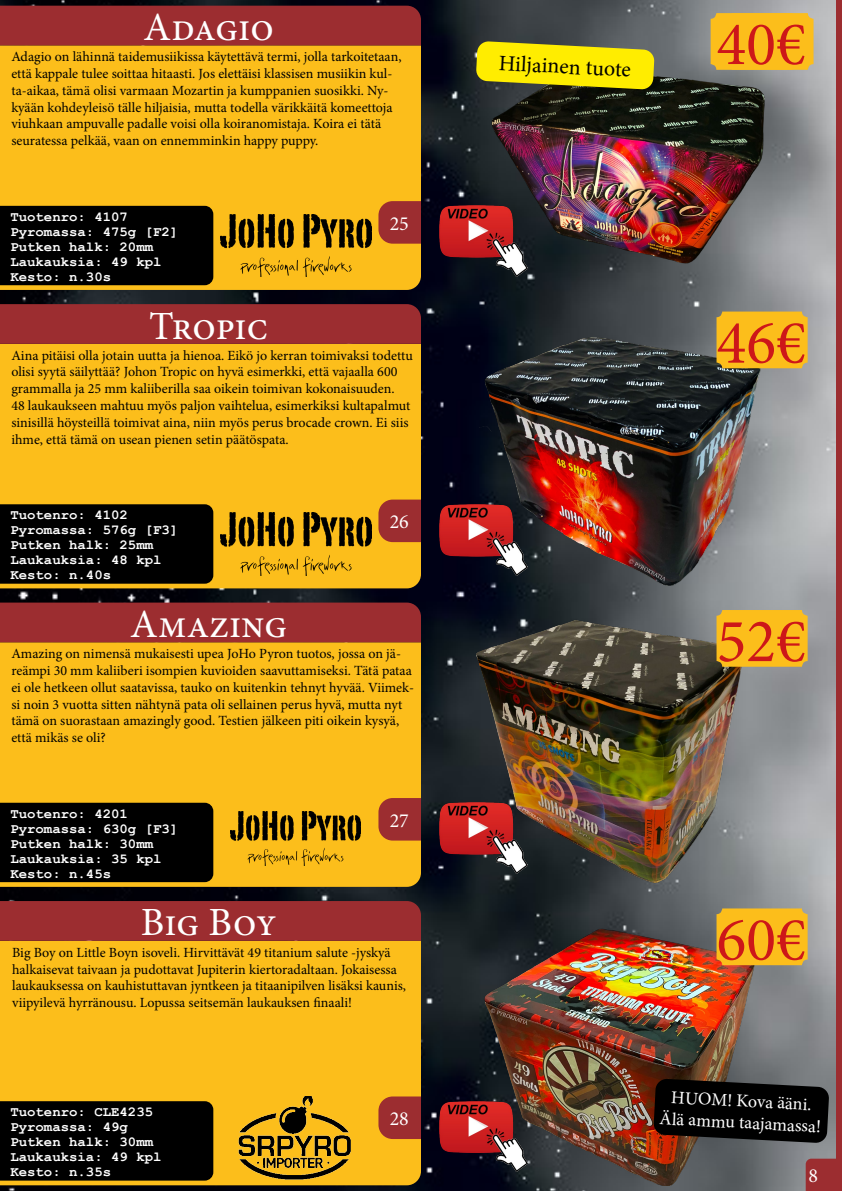
<style>
.page{position:relative;width:842px;height:1191px;background:#fff}
.page>*{position:absolute;margin:0;border:0;box-sizing:border-box;transform-origin:0 0}
.t1{font:62px "Minion Pro";color:#cd1719}
.t2{font:40px "Minion Pro";color:#fff}
.t3{font:22px "Minion Pro";color:#000}
.t4{font:20px "Minion Pro";color:#fff}
.t5{font:18px/21.6px "Minion Pro";color:#fff;text-align:center}
.t6{font:14px/16.8px "Minion Pro";color:#000}
.t7{font:700 13.9px/15px "Courier New";color:#fff}
</style>
<div class="page">
<img style="left:0;top:0;width:836px;height:1191px">
<div style="left:0;top:45px;width:421px;height:245px;background:#fcbe1b"></div>
<div style="left:0;top:344px;width:421px;height:244px;background:#fcbe1b"></div>
<div style="left:0;top:642px;width:421px;height:245px;background:#fcbe1b"></div>
<div style="left:0;top:940px;width:421px;height:245px;background:#fcbe1b"></div>
<div style="left:836px;top:0;width:6px;height:1191px;background:#9c2d30"></div>
<svg style="left:806px;top:1158px;width:30px;height:33px"></svg>
<img style="left:479px;top:311px;width:285px;height:277px">
<img style="left:479px;top:915px;width:285px;height:270px">
<img style="left:486px;top:20px;width:285px;height:270px">
<img style="left:472px;top:610px;width:277px;height:277px">
<img style="left:238px;top:1096px;width:116px;height:89px">
<img style="left:221px;top:512px;width:150px;height:63px">
<img style="left:221px;top:214px;width:150px;height:63px">
<img style="left:231px;top:811px;width:130px;height:54px">
<div style="left:0;top:1101px;width:213px;height:79px;background:#000"></div>
<div style="left:0;top:901px;width:421px;height:39px;background:#9c2d30"></div>
<div style="left:0;top:802px;width:213px;height:80px;background:#000"></div>
<div style="left:0;top:602px;width:421px;height:40px;background:#9c2d30"></div>
<div style="left:0;top:504px;width:213px;height:79px;background:#000"></div>
<div style="left:0;top:304px;width:421px;height:40px;background:#9c2d30"></div>
<div style="left:0;top:206px;width:213px;height:79px;background:#000"></div>
<div style="left:0;top:6px;width:421px;height:39px;background:#9c2d30"></div>
<svg style="left:653px;top:1078px;width:176px;height:65px;background:#120e0c"></svg>
<svg style="left:476px;top:41px;width:178px;height:49px;background:#d6c90d"></svg>
<svg style="left:378px;top:1096px;width:43px;height:43px;background:#a2372e"></svg>
<div style="left:378px;top:798px;width:43px;height:42px;background:#9c2d30"></div>
<svg style="left:378px;top:499px;width:43px;height:43px;background:#a2372e"></svg>
<svg style="left:378px;top:201px;width:43px;height:43px;background:#a2362e"></svg>
<img style="left:439px;top:1101px;width:88px;height:71px">
<img style="left:439px;top:802px;width:88px;height:71px">
<img style="left:439px;top:504px;width:88px;height:71px">
<img style="left:439px;top:206px;width:88px;height:71px">
<div style="left:716px;top:908px;width:92px;height:57px;background:#fcbe1b;border-radius:6px"></div>
<div style="left:716px;top:610px;width:92px;height:56px;background:#fcbe1b;border-radius:6px"></div>
<div style="left:716px;top:311px;width:92px;height:57px;background:#fcbe1b;border-radius:6px"></div>
<div style="left:711px;top:13px;width:102px;height:57px;background:#fcbe1b;border-radius:6px"></div>
<h2 class="t2" style="left:144px;top:0;width:132px">Adagio</h2>
<p class="t6" style="left:11px;top:48px;width:392px">Adagio on lähinnä taidemusiikissa käytettävä termi, jolla tarkoitetaan, että kappale tulee soittaa hitaasti. Jos elettäisi klassisen musiikin kul&shy;ta-aikaa, tämä olisi varmaan Mozartin ja kumppanien suosikki. Ny&shy;kyään kohdeyleisö tälle hiljaisia, mutta todella värikkäitä komeettoja viuhkaan ampuvalle padalle voisi olla koiranomistaja. Koira ei tätä seuratessa pelkää, vaan on ennemminkin happy puppy.</p>
<p class="t7" style="left:10px;top:209px;width:170px">Tuotenro: 4107<br>Pyromassa: 475g [F2]<br>Putken halk: 20mm<br>Laukauksia: 49 kpl<br>Kesto: n.30s</p>
<h3 class="t4" style="left:390px;top:210px;width:21px">25</h3>
<h2 class="t2" style="left:149px;top:299px;width:120px">Tropic</h2>
<p class="t6" style="left:11px;top:347px;width:403px">Aina pitäisi olla jotain uutta ja hienoa. Eikö jo kerran toimivaksi todettu olisi syytä säilyttää? Johon Tropic on hyvä esimerkki, että vajaalla 600 grammalla ja 25 mm kaliiberilla saa oikein toimivan kokonaisuuden.<br>48 laukaukseen mahtuu myös paljon vaihtelua, esimerkiksi kultapalmut sinisillä höysteillä toimivat aina, niin myös perus brocade crown. Ei siis ihme, että tämä on usean pienen setin päätöspata.</p>
<p class="t7" style="left:10px;top:507px;width:170px">Tuotenro: 4102<br>Pyromassa: 576g [F3]<br>Putken halk: 25mm<br>Laukauksia: 48 kpl<br>Kesto: n.40s</p>
<h2 class="t2" style="left:130px;top:597px;width:158px">Amazing</h2>
<h3 class="t4" style="left:390px;top:508px;width:21px">26</h3>
<p class="t6" style="left:11px;top:645px;width:404px">Amazing on nimensä mukaisesti upea JoHo Pyron tuotos, jossa on jä&shy;reämpi 30 mm kaliiberi isompien kuvioiden saavuttamiseksi. Tätä pataa ei ole hetkeen ollut saatavissa, tauko on kuitenkin tehnyt hyvää. Viimek&shy;si noin 3 vuotta sitten nähtynä pata oli sellainen perus hyvä, mutta nyt tämä on suorastaan amazingly good. Testien jälkeen piti oikein kysyä, että mikäs se oli?</p>
<p class="t7" style="left:10px;top:805px;width:170px">Tuotenro: 4201<br>Pyromassa: 630g [F3]<br>Putken halk: 30mm<br>Laukauksia: 35 kpl<br>Kesto: n.45s</p>
<h2 class="t2" style="left:141px;top:896px;width:137px">Big Boy</h2>
<h3 class="t4" style="left:390px;top:806px;width:21px">27</h3>
<p class="t6" style="left:12px;top:944px;width:395px">Big Boy on Little Boyn isoveli. Hirvittävät 49 titanium salute -jyskyä halkaisevat taivaan ja pudottavat Jupiterin kiertoradaltaan. Jokaisessa laukauksessa on kauhistuttavan jyntkeen ja titaanipilven lisäksi kaunis, viipyilevä hyrränousu. Lopussa seitsemän laukauksen finaali!</p>
<p class="t7" style="left:10px;top:1104px;width:153px">Tuotenro: CLE4235<br>Pyromassa: 49g<br>Putken halk: 30mm<br>Laukauksia: 49 kpl<br>Kesto: n.35s</p>
<h3 class="t4" style="left:390px;top:1105px;width:21px">28</h3>
<h3 class="t3" style="left:500px;top:48px;width:135px;rotate:3deg">Hiljainen tuote</h3>
<h1 class="t1" style="left:726px;top:3px;width:72px">X€</h1>
<h1 class="t1" style="left:716px;top:3px;width:91px">40€</h1>
<h1 class="t1" style="left:716px;top:301px;width:91px">46€</h1>
<h1 class="t1" style="left:716px;top:600px;width:91px">52€</h1>
<h1 class="t1" style="left:716px;top:898px;width:91px">60€</h1>
<p class="t5" style="left:661px;top:1086px;width:163px;rotate:3deg">HUOM! Kova ääni.<br>Älä am m u taajam assa!</p>
<h3 class="t4" style="left:808px;top:1162px;width:11px">8</h3>
</div>
